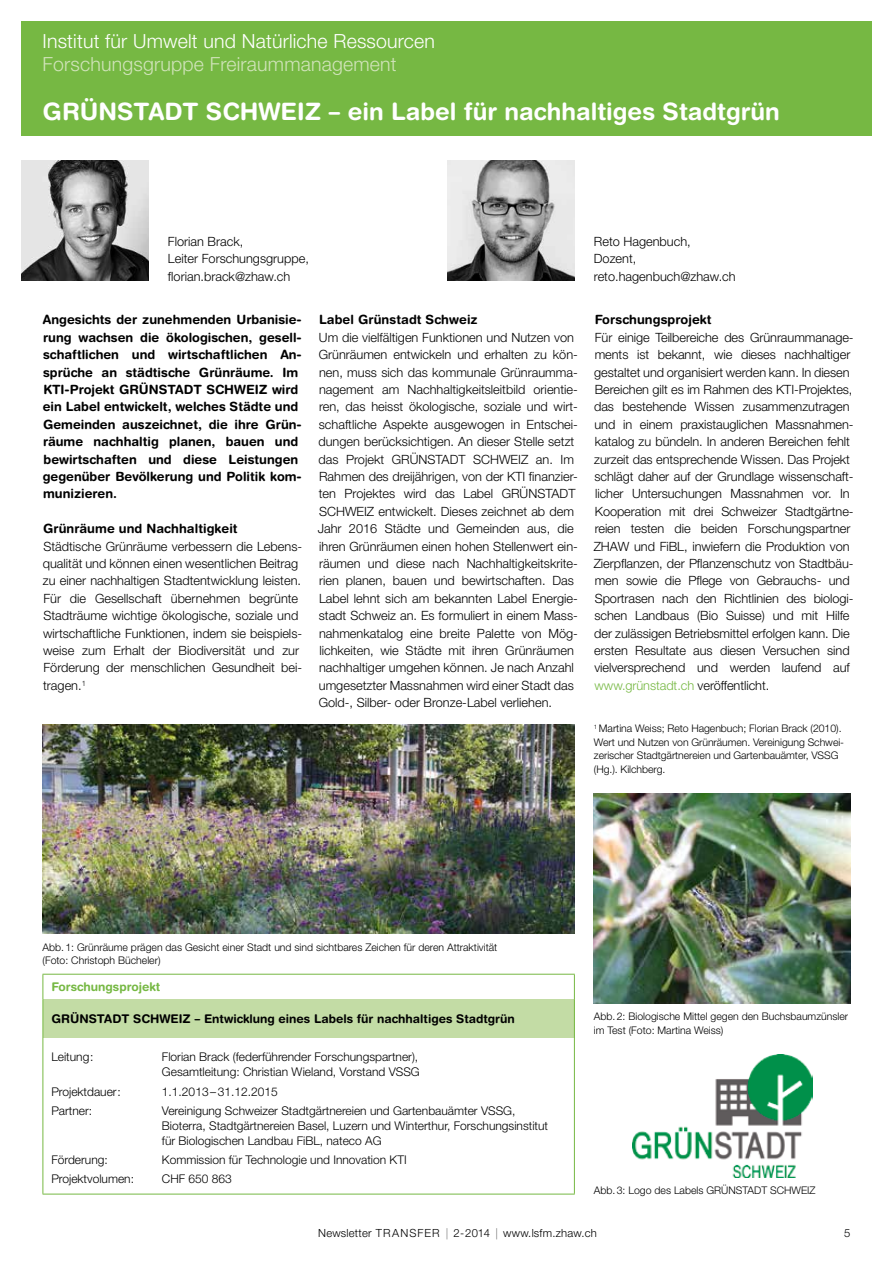
<style>
.page{position:relative;width:893px;height:1263px;background:#fff}
.page>*{position:absolute;margin:0;border:0;box-sizing:border-box;transform-origin:0 0}
.t1{font:700 24px "Helvetica Rounded LT Std";color:#fff}
.t2{font:300 19.5px "Helvetica Neue LT Std";letter-spacing:.01em;color:#fff}
.t3{font:300 19.5px "Helvetica Neue LT Std";letter-spacing:.01em;color:#d0e3b9}
.t4{font:300 12.75px/17.4px "Helvetica Neue LT Pro";color:#000}
.t5{font:700 12.75px/17.4px "Helvetica Rounded LT Std";color:#000}
.t6{font:300 12px/15px "Helvetica Neue LT Pro";color:#000}
.t7{font:700 12px "Helvetica Rounded LT Std";color:#000}
.t8{font:700 12px "Helvetica Rounded LT Std";color:#76b843}
.t9{font:300 11.25px "Helvetica Neue LT Pro";letter-spacing:.02em;color:#000}
.t10{font:300 10.5px/13.5px "Helvetica Neue LT Pro";color:#000}
.s1{color:#76b843}
</style>
<div class="page">
<div style="left:21px;top:21px;width:851px;height:115px;background:#76b843"></div>
<img style="left:21px;top:161px;width:128px;height:120px">
<img style="left:447px;top:161px;width:128px;height:120px">
<img style="left:594px;top:794px;width:256px;height:209px">
<img style="left:632px;top:1055px;width:180px;height:122px">
<img style="left:43px;top:724px;width:532px;height:209px">
<div style="left:43px;top:1000px;width:531px;height:38px;background:#c3dca5"></div>
<hr style="left:43px;top:974px;width:532px;height:1px;background:#76b843">
<svg style="left:43px;top:974px;width:1px;height:26px"></svg>
<svg style="left:574px;top:974px;width:1px;height:26px"></svg>
<hr style="left:43px;top:1000px;width:1px;height:38px;background:#76b843">
<hr style="left:574px;top:1000px;width:1px;height:38px;background:#76b843">
<hr style="left:43px;top:1038px;width:1px;height:156px;background:#76b843">
<hr style="left:574px;top:1038px;width:1px;height:156px;background:#76b843">
<hr style="left:43px;top:1194px;width:532px;height:1px;background:#76b843">
<h2 class="t2" style="left:43px;top:29px;width:394px">Institut für Umwelt und Natürliche Ressourcen</h2>
<h2 class="t3" style="left:43px;top:52px;width:356px">Forschungsgruppe Freiraummanagement</h2>
<h1 class="t1" style="left:43px;top:97px;width:739px">GRÜNSTADT SCHWEIZ – ein Label für nachhaltiges Stadtgrün</h1>
<p class="t4" style="left:168px;top:232px;width:142px">Florian Brack,<br>Leiter Forschungsgruppe, florian.brack@zhaw.ch</p>
<p class="t4" style="left:594px;top:232px;width:143px">Reto Hagenbuch,<br>Dozent, reto.hagenbuch@zhaw.ch</p>
<p class="t5" style="left:43px;top:311px;width:261px">Angesichts der zunehmenden Urbanisie&shy;rung wachsen die ökologischen, gesell&shy;schaftlichen und wirtschaftlichen An&shy;sprüche an städtische Grünräume. Im KTI-Projekt GRÜNSTADT SCHWEIZ wird ein Label entwickelt, welches Städte und Gemeinden auszeichnet, die ihre Grün&shy;räume nachhaltig planen, bauen und bewirtschaften und diese Leistungen gegenüber Bevölkerung und Politik kom&shy;munizieren.</p>
<p class="t5" style="left:43px;top:520px;width:196px">Grünräume und Nachhaltigkeit</p>
<p class="t4" style="left:43px;top:537px;width:261px">Städtische Grünräume verbessern die Lebens&shy;qualität und können einen wesentlichen Beitrag zu einer nachhaltigen Stadtentwicklung leisten.<br>Für die Gesellschaft übernehmen begrünte Stadträume wichtige ökologische, soziale und wirtschaftliche Funktionen, indem sie beispiels&shy;weise zum Erhalt der Biodiversität und zur Förderung der menschlichen Gesundheit bei&shy;tragen.<sup>1</sup></p>
<p class="t5" style="left:319px;top:311px;width:160px">Label Grünstadt Schweiz</p>
<p class="t4" style="left:318px;top:328px;width:262px">Um die vielfältigen Funktionen und Nutzen von Grünräumen entwickeln und erhalten zu kön&shy;nen, muss sich das kommunale Grünraumma&shy;nagement am Nachhaltigkeitsleitbild orientie&shy;ren, das heisst ökologische, soziale und wirt&shy;schaftliche Aspekte ausgewogen in Entschei&shy;dungen berücksichtigen. An dieser Stelle setzt das Projekt GRÜNSTADT SCHWEIZ an. Im Rahmen des dreijährigen, von der KTI finanzier&shy;ten Projektes wird das Label GRÜNSTADT SCHWEIZ entwickelt. Dieses zeichnet ab dem Jahr 2016 Städte und Gemeinden aus, die ihren Grünräumen einen hohen Stellenwert ein&shy;räumen und diese nach Nachhaltigkeitskrite&shy;rien planen, bauen und bewirtschaften. Das Label lehnt sich am bekannten Label Energie&shy;stadt Schweiz an. Es formuliert in einem Mass&shy;nahmenkatalog eine breite Palette von Mög&shy;lichkeiten, wie Städte mit ihren Grünräumen nachhaltiger umgehen können. Je nach Anzahl umgesetzter Massnahmen wird einer Stadt das Gold-, Silber- oder Bronze-Label verliehen.</p>
<p class="t5" style="left:595px;top:311px;width:118px">Forschungsprojekt</p>
<p class="t4" style="left:594px;top:328px;width:261px">Für einige Teilbereiche des Grünraummanage&shy;ments ist bekannt, wie dieses nachhaltiger gestaltet und organisiert werden kann. In diesen Bereichen gilt es im Rahmen des KTI-Projektes, das bestehende Wissen zusammenzutragen und in einem praxistauglichen Massnahmen&shy;katalog zu bündeln. In anderen Bereichen fehlt zurzeit das entsprechende Wissen. Das Projekt schlägt daher auf der Grundlage wissenschaft&shy;licher Untersuchungen Massnahmen vor. In Kooperation mit drei Schweizer Stadtgärtne&shy;reien testen die beiden Forschungspartner ZHAW und FiBL, inwiefern die Produktion von Zierpflanzen, der Pflanzenschutz von Stadtbäu&shy;men sowie die Pflege von Gebrauchs- und Sportrasen nach den Richtlinien des biologi&shy;schen Landbaus (Bio Suisse) und mit Hilfe der zulässigen Betriebsmittel erfolgen kann. Die ersten Resultate aus diesen Versuchen sind vielversprechend und werden laufend auf <span class="s1">www.grünstadt.ch</span> veröffentlicht.</p>
<p class="t10" style="left:594px;top:721px;width:252px"><sup>1</sup> Martina Weiss; Reto Hagenbuch; Florian Brack (2010).<br>Wert und Nutzen von Grünräumen. Vereinigung Schwei&shy;zerischer Stadtgärtnereien und Gartenbauämter, VSSG (Hg.). Kilchberg.</p>
<p class="t10" style="left:43px;top:940px;width:456px">Abb.1: Grünräume prägen das Gesicht einer Stadt und sind sichtbares Zeichen für deren Attraktivität (Foto: Christoph Bücheler)</p>
<p class="t8" style="left:51px;top:979px;width:110px">Forschungsprojekt</p>
<p class="t7" style="left:51px;top:1011px;width:465px">GRÜNSTADT SCHWEIZ – Entwicklung eines Labels für nachhaltiges Stadtgrün</p>
<p class="t6" style="left:51px;top:1049px;width:44px">Leitung:</p>
<p class="t6" style="left:162px;top:1049px;width:259px">Florian Brack (federführender Forschungspartner),<br>Gesamtleitung: Christian Wieland, Vorstand VSSG</p>
<p class="t6" style="left:51px;top:1084px;width:71px">Projektdauer:</p>
<p class="t6" style="left:162px;top:1084px;width:117px">1.1.2013–31.12.2015</p>
<p class="t6" style="left:51px;top:1103px;width:42px">Partner:</p>
<p class="t6" style="left:162px;top:1103px;width:388px">Vereinigung Schweizer Stadtgärtnereien und Gartenbauämter VSSG,<br>Bioterra, Stadtgärtnereien Basel, Luzern und Winterthur, Forschungsinstitut für Biologischen Landbau FiBL, nateco AG</p>
<p class="t6" style="left:51px;top:1152px;width:58px">Förderung:</p>
<p class="t6" style="left:162px;top:1152px;width:246px">Kommission für Technologie und Innovation KTI</p>
<p class="t6" style="left:51px;top:1171px;width:84px">Projektvolumen:</p>
<p class="t6" style="left:162px;top:1171px;width:71px">CHF 650 863</p>
<p class="t10" style="left:594px;top:1010px;width:256px">Abb.2: Biologische Mittel gegen den Buchsbaumzünsler im Test (Foto: Martina Weiss)</p>
<p class="t10" style="left:594px;top:1184px;width:223px">Abb.3: Logo des Labels GRÜNSTADT SCHWEIZ</p>
<p class="t9" style="left:318px;top:1226px;width:280px">Newsletter TRANSFER | 2-2014 | www.lsfm.zhaw.ch</p>
<p class="t9" style="left:844px;top:1226px;width:8px">5</p>
</div>
